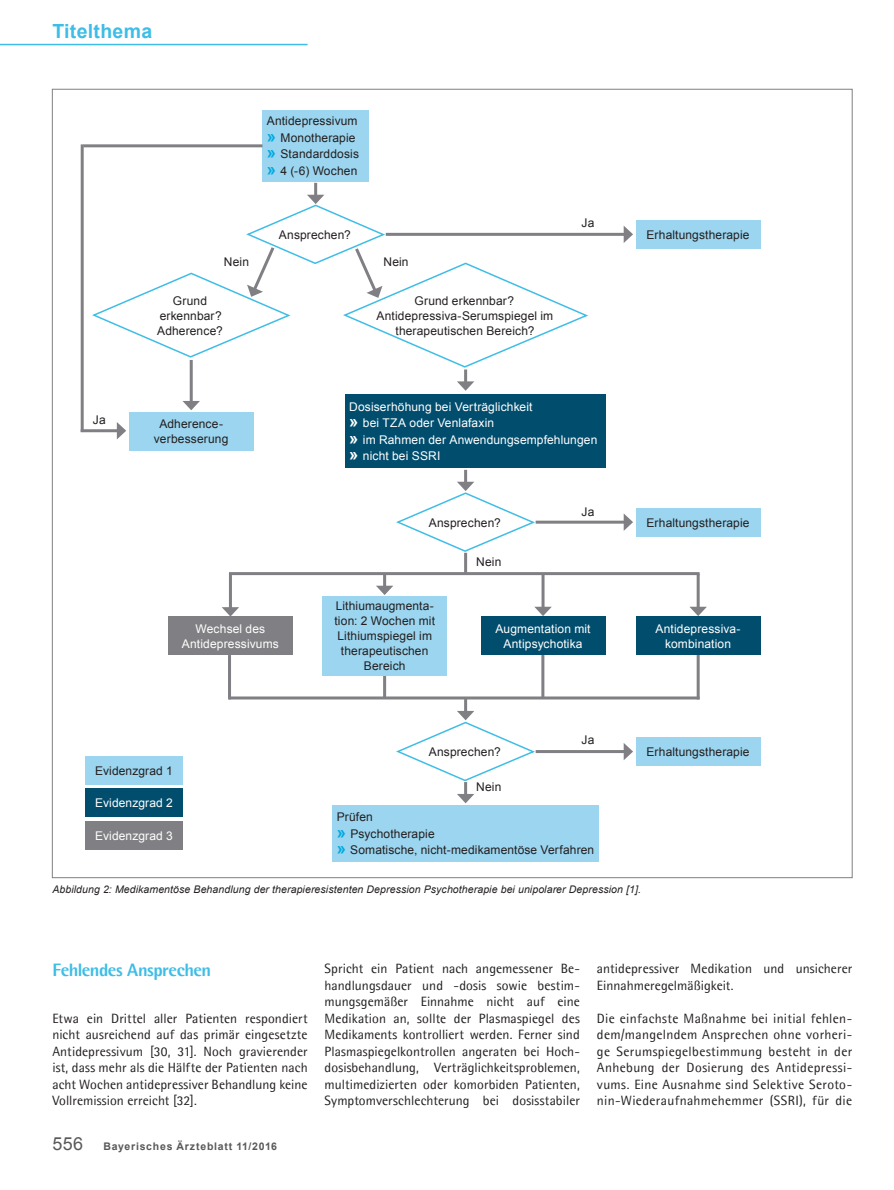
<style>
.page{position:relative;width:894px;height:1190px;background:#fff}
.page>*{position:absolute;margin:0;border:0;box-sizing:border-box;transform-origin:0 0}
.t1{font:700 19.5px "Arial";letter-spacing:.015em;color:#3ebde7}
.t2{font:800 18px "Agfa Rotis Semisans";letter-spacing:-.03em;color:#3ebde7}
.t3{font:13.5px/16.5px "Agfa Rotis Semisans";letter-spacing:.005em;color:#231f20;text-align:justify}
.t4{font:12px/15px "Arial";letter-spacing:.01em;color:#231f20;text-align:center}
.t5{font:12px/15px "Arial";letter-spacing:.01em;color:#fff;text-align:center}
.t6{font:italic 10.5px "Arial";letter-spacing:.01em;color:#231f20}
.t7{font:700 10.5px "Arial";letter-spacing:.075em;color:#58595b}
.s1{font-weight:700;font-size:16.5px;color:#00a9e0}
.s2{font-weight:700;font-size:16.5px}
.s3{font-weight:400;font-size:18px}
</style>
<div class="page">
<hr style="left:0;top:44px;width:307px;height:1px;background:#3ebde7">
<div style="left:85px;top:756px;width:98px;height:28px;background:#9bd5ef"></div>
<div style="left:635px;top:220px;width:125px;height:29px;background:#9bd5ef"></div>
<div style="left:635px;top:508px;width:125px;height:29px;background:#9bd5ef"></div>
<div style="left:635px;top:737px;width:125px;height:28px;background:#9bd5ef"></div>
<div style="left:168px;top:617px;width:125px;height:38px;background:#807f83"></div>
<div style="left:262px;top:110px;width:107px;height:72px;background:#9bd5ef"></div>
<div style="left:85px;top:789px;width:98px;height:28px;background:#004d6d"></div>
<div style="left:345px;top:394px;width:260px;height:74px;background:#004d6d"></div>
<div style="left:332px;top:805px;width:266px;height:57px;background:#9bd5ef"></div>
<div style="left:85px;top:821px;width:98px;height:29px;background:#807f83"></div>
<hr style="left:464px;top:370px;width:3px;height:14px;background:#807f83">
<svg style="left:457px;top:381px;width:17px;height:10px"></svg>
<hr style="left:464px;top:470px;width:3px;height:14px;background:#807f83">
<hr style="left:464px;top:553px;width:3px;height:21px;background:#807f83">
<hr style="left:464px;top:782px;width:3px;height:15px;background:#807f83">
<svg style="left:457px;top:794px;width:17px;height:9px"></svg>
<hr style="left:464px;top:699px;width:3px;height:15px;background:#807f83">
<hr style="left:314px;top:183px;width:3px;height:14px;background:#807f83">
<svg style="left:396px;top:482px;width:141px;height:71px"></svg>
<svg style="left:396px;top:711px;width:139px;height:71px"></svg>
<hr style="left:386px;top:233px;width:240px;height:3px;background:#807f83">
<svg style="left:623px;top:226px;width:10px;height:17px"></svg>
<hr style="left:535px;top:521px;width:91px;height:3px;background:#807f83">
<svg style="left:623px;top:513px;width:10px;height:18px"></svg>
<hr style="left:535px;top:750px;width:91px;height:3px;background:#807f83">
<svg style="left:623px;top:743px;width:10px;height:17px"></svg>
<svg style="left:92px;top:195px;width:498px;height:174px"></svg>
<hr style="left:190px;top:360px;width:3px;height:44px;background:#807f83">
<svg style="left:182px;top:401px;width:18px;height:9px"></svg>
<div style="left:129px;top:412px;width:124px;height:38px;background:#9bd5ef"></div>
<hr style="left:81px;top:429px;width:38px;height:3px;background:#807f83">
<svg style="left:117px;top:422px;width:9px;height:17px"></svg>
<hr style="left:83px;top:144px;width:179px;height:3px;background:#807f83">
<hr style="left:81px;top:144px;width:3px;height:288px;background:#807f83">
<hr style="left:229px;top:572px;width:470px;height:3px;background:#807f83">
<hr style="left:229px;top:696px;width:470px;height:3px;background:#807f83">
<hr style="left:383px;top:574px;width:3px;height:14px;background:#807f83">
<svg style="left:376px;top:586px;width:17px;height:9px"></svg>
<hr style="left:383px;top:675px;width:3px;height:23px;background:#807f83">
<hr style="left:541px;top:634px;width:3px;height:64px;background:#807f83">
<hr style="left:696px;top:634px;width:3px;height:65px;background:#807f83">
<hr style="left:228px;top:655px;width:3px;height:44px;background:#807f83">
<hr style="left:229px;top:574px;width:3px;height:36px;background:#807f83">
<svg style="left:222px;top:607px;width:17px;height:10px"></svg>
<hr style="left:541px;top:574px;width:3px;height:35px;background:#807f83">
<svg style="left:534px;top:607px;width:17px;height:9px"></svg>
<hr style="left:696px;top:574px;width:3px;height:35px;background:#807f83">
<svg style="left:690px;top:607px;width:16px;height:9px"></svg>
<div style="left:635px;top:617px;width:125px;height:38px;background:#004d6d"></div>
<div style="left:480px;top:617px;width:125px;height:38px;background:#004d6d"></div>
<div style="left:322px;top:596px;width:125px;height:80px;background:#9bd5ef"></div>
<h1 class="t1" style="left:52px;top:20px;width:101px">Titelthema</h1>
<p class="t4" style="left:267px;top:113px;width:94px;line-height:16.5px;text-align:left">Antidepressivum <span class="s1">»</span> Monotherapie <span class="s1">»</span> Standarddosis <span class="s1">»</span> 4 (-6) Wochen</p>
<p class="t4" style="left:224px;top:254px;width:27px">Nein</p>
<p class="t4" style="left:279px;top:227px;width:73px">Ansprechen?</p>
<p class="t4" style="left:383px;top:254px;width:27px">Nein</p>
<p class="t4" style="left:157px;top:293px;width:67px">Grund erkennbar?<br>Adherence?</p>
<p class="t4" style="left:376px;top:293px;width:178px">Grund erkennbar?<br>Antidepressiva-Serumspiegel im therapeutischen Bereich?</p>
<p class="t4" style="left:581px;top:216px;width:14px">Ja</p>
<p class="t4" style="left:93px;top:413px;width:14px">Ja</p>
<p class="t4" style="left:154px;top:416px;width:76px">Adherence&shy;verbesserung</p>
<p class="t5" style="left:182px;top:621px;width:98px">Wechsel des<br>Antidepressivums</p>
<p class="t4" style="left:95px;top:763px;width:79px">Evidenzgrad 1</p>
<p class="t5" style="left:95px;top:796px;width:79px">Evidenzgrad 2</p>
<p class="t5" style="left:95px;top:828px;width:79px">Evidenzgrad 3</p>
<p class="t5" style="left:349px;top:398px;width:250px;line-height:16.5px;text-align:left">Dosiserhöhung bei Verträglichkeit<br><span class="s2">»</span> bei TZA oder Venlafaxin<br><span class="s2">»</span> im Rahmen der Anwendungsempfehlungen <span class="s2">»</span> nicht bei SSRI</p>
<p class="t4" style="left:429px;top:515px;width:73px">Ansprechen?</p>
<p class="t4" style="left:476px;top:554px;width:27px">Nein</p>
<p class="t4" style="left:581px;top:504px;width:14px">Ja</p>
<p class="t4" style="left:334px;top:599px;width:102px">Lithiumaugmenta&shy;tion: 2 Wochen mit<br>Lithiumspiegel im therapeutischen<br>Bereich</p>
<p class="t5" style="left:495px;top:621px;width:97px">Augmentation mit<br>Antipsychotika</p>
<p class="t4" style="left:581px;top:732px;width:14px">Ja</p>
<p class="t4" style="left:429px;top:744px;width:73px">Ansprechen?</p>
<p class="t4" style="left:476px;top:779px;width:27px">Nein</p>
<p class="t4" style="left:337px;top:809px;width:259px;line-height:16.5px;text-align:left">Prüfen<br><span class="s1">»</span> Psychotherapie<br><span class="s1">»</span> Somatische, nicht-medikamentöse Verfahren</p>
<p class="t4" style="left:646px;top:227px;width:104px">Erhaltungstherapie</p>
<p class="t4" style="left:646px;top:515px;width:104px">Erhaltungstherapie</p>
<p class="t5" style="left:655px;top:621px;width:86px">Antidepressiva&shy;kombination</p>
<p class="t4" style="left:646px;top:744px;width:104px">Erhaltungstherapie</p>
<p class="t6" style="left:52px;top:884px;width:590px">Abbildung 2: Medikamentöse Behandlung der therapieresistenten Depression Psychotherapie bei unipolarer Depression [1].</p>
<h2 class="t2" style="left:52px;top:959px;width:160px">Fehlendes Ansprechen</h2>
<p class="t3" style="left:52px;top:1010px;width:257px">Etwa ein Drittel aller Patienten respondiert nicht ausreichend auf das primär eingesetzte Antidepressivum [30, 31]. Noch gravierender ist, dass mehr als die Hälfte der Patienten nach acht Wochen antidepressiver Behandlung keine Vollremission erreicht [32].</p>
<p class="t7" style="left:52px;top:1140px;width:226px"><span class="s3">556</span> Bayerisches Ärzteblatt 11/2016</p>
<p class="t3" style="left:324px;top:960px;width:257px">Spricht ein Patient nach angemessener Be&shy;handlungsdauer und -dosis sowie bestim&shy;mungsgemäßer Einnahme nicht auf eine Medikation an, sollte der Plasmaspiegel des Medikaments kontrolliert werden. Ferner sind Plasmaspiegelkontrollen angeraten bei Hoch&shy;dosisbehandlung, Verträglichkeitsproblemen, multimedizierten oder komorbiden Patienten, Symptomverschlechterung bei dosisstabiler</p>
<p class="t3" style="left:597px;top:960px;width:257px">antidepressiver Medikation und unsicherer<br>Einnahmeregelmäßigkeit.</p>
<p class="t3" style="left:597px;top:1010px;width:257px">Die einfachste Maßnahme bei initial fehlen&shy;dem/mangelndem Ansprechen ohne vorheri&shy;ge Serumspiegelbestimmung besteht in der Anhebung der Dosierung des Antidepressi&shy;vums. Eine Ausnahme sind Selektive Seroto&shy;nin-Wiederaufnahmehemmer (SSRI), für die</p>
</div>
